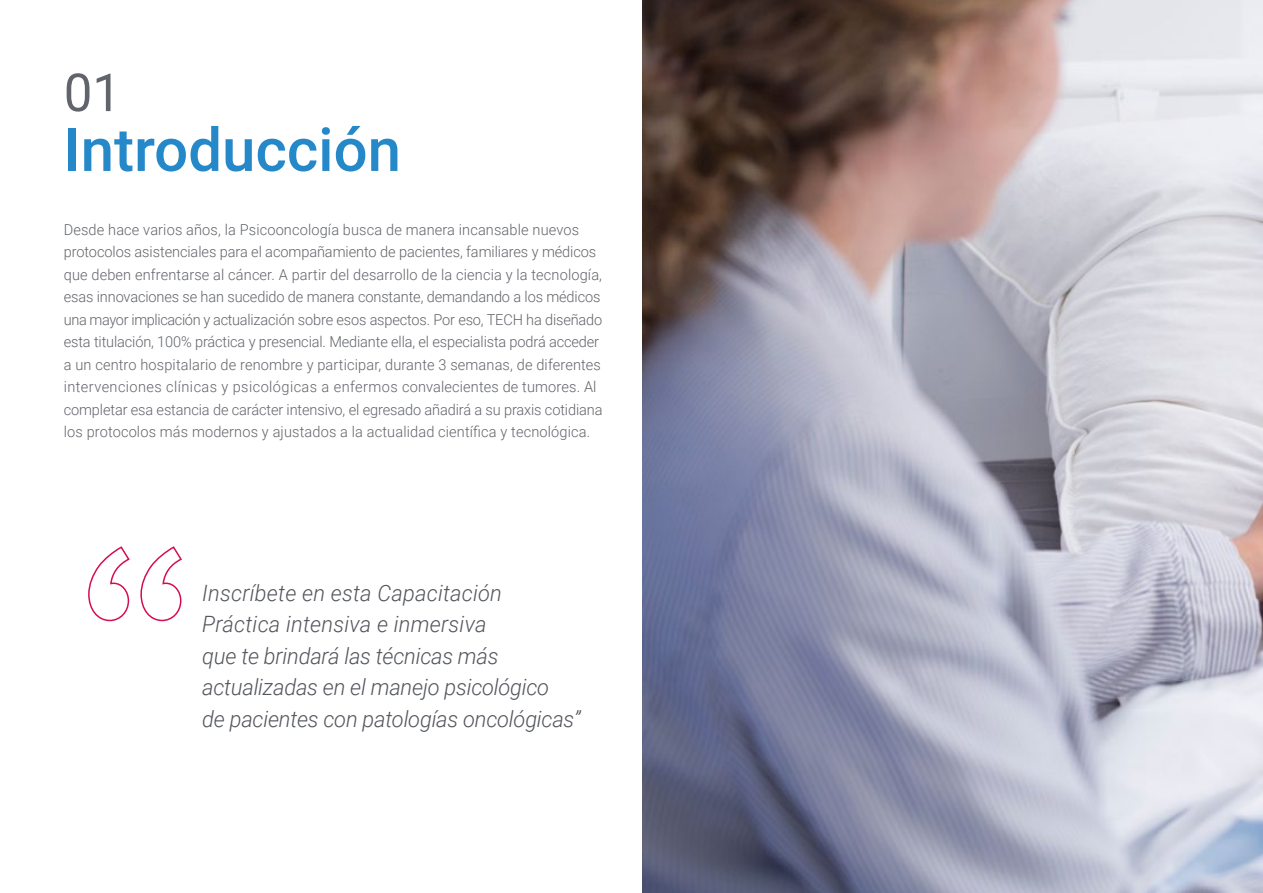
<style>
.page{position:relative;width:1263px;height:893px;background:#fff}
.page>*{position:absolute;margin:0;border:0;box-sizing:border-box;transform-origin:0 0}
.t1{font:500 60px "Roboto";color:#2488c9}
.t2{font:52.5px "Roboto";color:#61646a}
.t3{font:italic 300 22.5px/31.5px "Roboto";letter-spacing:-.01em;color:#52555b}
.t4{font:300 15px/22.5px "Roboto";letter-spacing:-.005em;color:#61646a}
</style>
<div class="page">
<svg style="left:88px;top:546px;width:94px;height:76px"></svg>
<img style="left:643px;top:0;width:620px;height:893px">
<h2 class="t2" style="left:64px;top:56px;width:59px">01</h2>
<h1 class="t1" style="left:64px;top:108px;width:339px">Introducción</h1>
<p class="t4" style="left:64px;top:217px;width:540px">Desde hace varios años, la Psicooncología busca de manera incansable nuevos protocolos asistenciales para el acompañamiento de pacientes, familiares y médicos que deben enfrentarse al cáncer. A partir del desarrollo de la ciencia y la tecnología, esas innovaciones se han sucedido de manera constante, demandando a los médicos una mayor implicación y actualización sobre esos aspectos. Por eso, TECH ha diseñado esta titulación, 100% práctica y presencial. Mediante ella, el especialista podrá acceder a un centro hospitalario de renombre y participar, durante 3 semanas, de diferentes intervenciones clínicas y psicológicas a enfermos convalecientes de tumores. Al completar esa estancia de carácter intensivo, el egresado añadirá a su praxis cotidiana los protocolos más modernos y ajustados a la actualidad científica y tecnológica.</p>
<h3 class="t3" style="left:202px;top:576px;width:380px">Inscríbete en esta Capacitación Práctica intensiva e inmersiva<br>que te brindará las técnicas más actualizadas en el manejo psicológico<br>de pacientes con patologías oncológicas”</h3>
</div>
